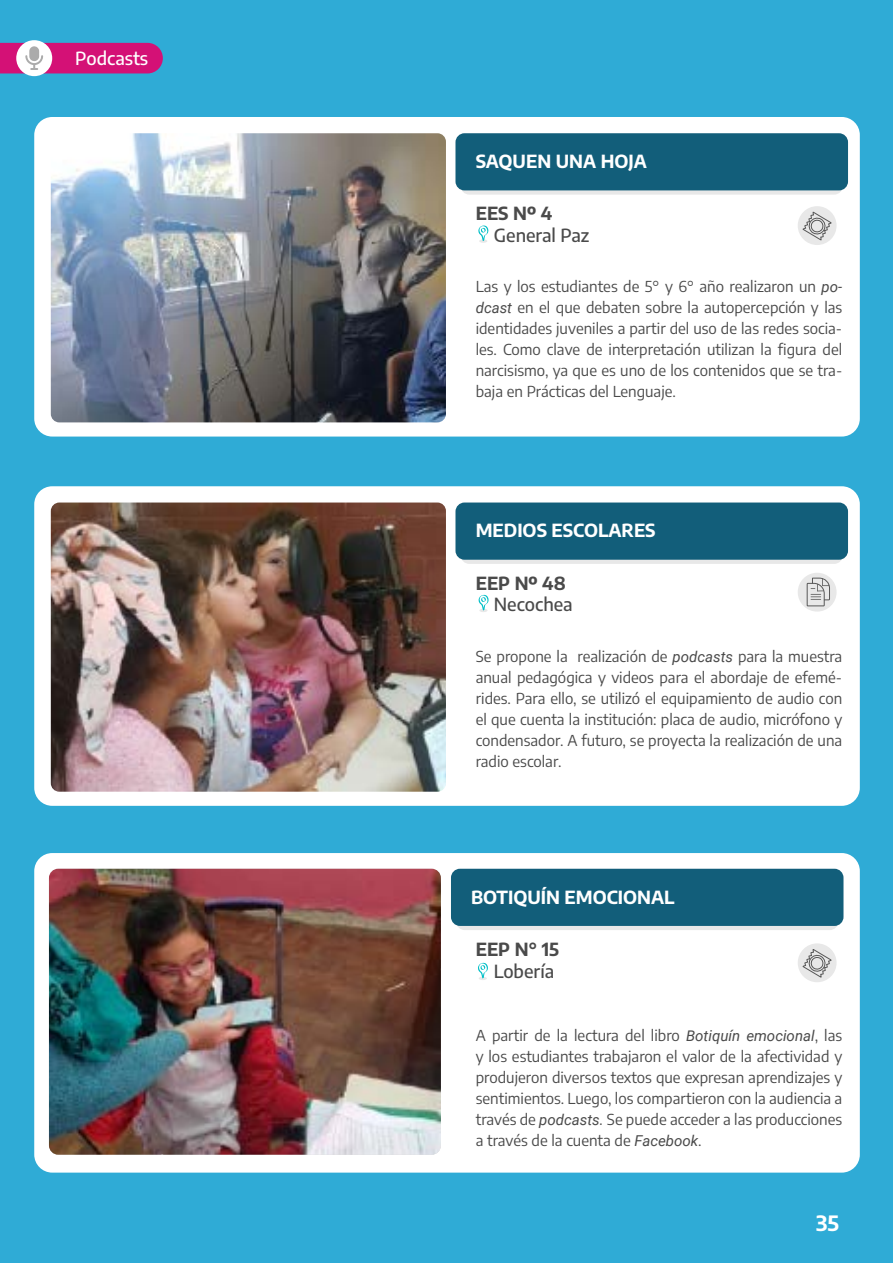
<style>
.page{position:relative;width:893px;height:1263px;background:#2fabd6}
.page>*{position:absolute;margin:0;border:0;box-sizing:border-box;transform-origin:0 0}
.t1{font:700 21px "Encode Sans";color:#fff}
.t2{font:700 18px "Encode Sans";color:#fff}
.t3{font:500 18px "Encode Sans";color:#4a4a4a}
.t4{font:700 18px "Encode Sans";color:#4a4a4a}
.t5{font:500 18px "Encode Sans";color:#fff}
.t6{font:15px/21px "Encode Sans";color:#4a4a4a;text-align:justify}
.s1{font-family:"Roboto";font-style:italic}
</style>
<div class="page">
<div style="left:34px;top:117px;width:826px;height:320px;background:#fff;border-radius:18px"></div>
<img style="left:51px;top:133px;width:395px;height:289px">
<div style="left:34px;top:486px;width:826px;height:320px;background:#fff;border-radius:18px"></div>
<img style="left:51px;top:502px;width:395px;height:290px">
<div style="left:34px;top:853px;width:826px;height:319px;background:#fff;border-radius:18px"></div>
<img style="left:49px;top:869px;width:392px;height:286px">
<svg style="left:124px;top:940px;width:234px;height:1px"></svg>
<div style="left:460px;top:137px;width:383px;height:58px;background:linear-gradient(to right,#e8e8e8,#e8e8e8);border-radius:9px"></div>
<div style="left:455px;top:133px;width:393px;height:57px;background:#125e7a;border-radius:9px"></div>
<div style="left:460px;top:507px;width:383px;height:57px;background:#e8e8e8;border-radius:9px"></div>
<div style="left:455px;top:502px;width:393px;height:58px;background:#125e7a;border-radius:9px"></div>
<div style="left:456px;top:873px;width:382px;height:57px;background:#e8e8e8;border-radius:9px"></div>
<div style="left:451px;top:869px;width:392px;height:57px;background:#125e7a;border-radius:9px"></div>
<svg style="left:478px;top:225px;width:11px;height:18px"></svg>
<svg style="left:478px;top:594px;width:11px;height:18px"></svg>
<svg style="left:478px;top:962px;width:10px;height:18px"></svg>
<div style="left:798px;top:206px;width:39px;height:39px;background:#e8e8e8;border-radius:50%"></div>
<svg style="left:802px;top:211px;width:30px;height:34px"></svg>
<div style="left:798px;top:573px;width:39px;height:39px;background:#e8e8e8;border-radius:50%"></div>
<svg style="left:806px;top:577px;width:24px;height:30px"></svg>
<div style="left:798px;top:943px;width:39px;height:39px;background:#e8e8e8;border-radius:50%"></div>
<svg style="left:802px;top:948px;width:30px;height:34px"></svg>
<div style="left:16px;top:40px;width:36px;height:36px;background:#fff;border-radius:50%"></div>
<svg style="left:0;top:43px;width:163px;height:30px"></svg>
<p class="t5" style="left:75px;top:46px;width:74px">Podcasts</p>
<p class="t2" style="left:476px;top:148px;width:173px">SAQUEN UNA HOJA</p>
<p class="t4" style="left:476px;top:201px;width:78px">EES Nº 4</p>
<p class="t3" style="left:494px;top:223px;width:97px">General Paz</p>
<p class="t6" style="left:476px;top:275px;width:368px">Las y los estudiantes de 5° y 6° año realizaron un <span class="s1">po&shy;dcast</span> en el que debaten sobre la autopercepción y las identidades juveniles a partir del uso de las redes socia&shy;les. Como clave de interpretación utilizan la figura del narcisismo, ya que es uno de los contenidos que se tra&shy;baja en Prácticas del Lenguaje.</p>
<p class="t2" style="left:476px;top:518px;width:182px">MEDIOS ESCOLARES</p>
<p class="t4" style="left:476px;top:570px;width:92px">EEP Nº 48</p>
<p class="t3" style="left:494px;top:592px;width:80px">Necochea</p>
<p class="t6" style="left:476px;top:645px;width:368px">Se propone la realización de <span class="s1">podcasts</span> para la muestra anual pedagógica y videos para el abordaje de efemé&shy;rides. Para ello, se utilizó el equipamiento de audio con el que cuenta la institución: placa de audio, micrófono y condensador. A futuro, se proyecta la realización de una radio escolar.</p>
<p class="t2" style="left:471px;top:885px;width:205px">BOTIQUÍN EMOCIONAL</p>
<p class="t4" style="left:476px;top:937px;width:85px">EEP N° 15</p>
<p class="t3" style="left:494px;top:959px;width:62px">Lobería</p>
<p class="t6" style="left:476px;top:1024px;width:368px">A partir de la lectura del libro <span class="s1">Botiquín emocional</span>, las y los estudiantes trabajaron el valor de la afectividad y produjeron diversos textos que expresan aprendizajes y sentimientos. Luego, los compartieron con la audiencia a través de <span class="s1">podcasts.</span> Se puede acceder a las producciones a través de la cuenta de <span class="s1">Facebook</span>.</p>
<h1 class="t1" style="left:816px;top:1208px;width:24px">35</h1>
</div>
